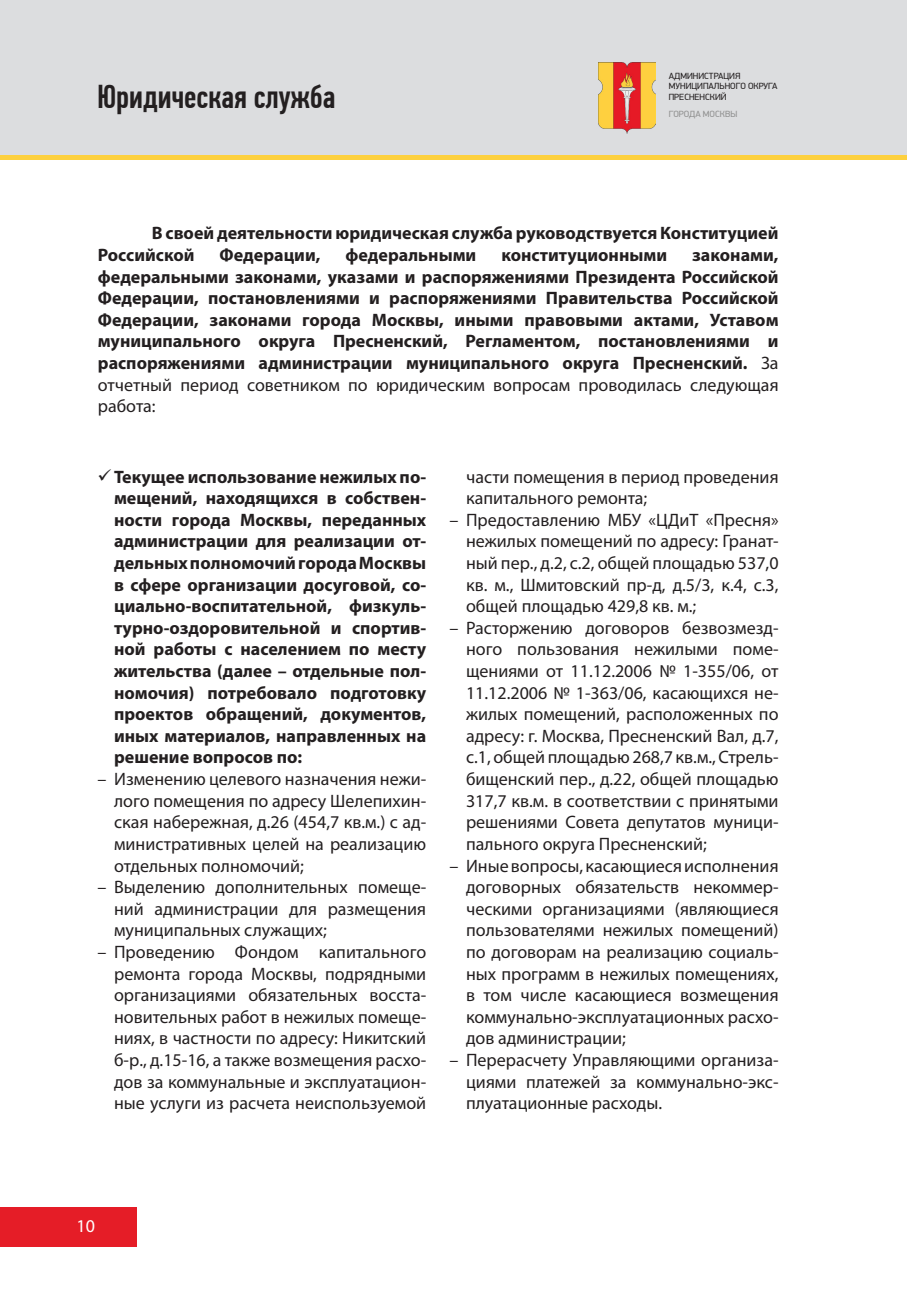
<style>
.page{position:relative;width:919px;height:1289px;background:#fff}
.page>*{position:absolute;margin:0;border:0;box-sizing:border-box;transform-origin:0 0}
.Заголовок{font:500 33px "PF Din Text Comp Pro";color:#231f20}
.t1{font:18px/21.6px "Myriad Pro";color:#231f20;text-align:justify}
.текст{font:700 18px/21.6px "Myriad Pro";color:#231f20;text-align:justify}
.t2{font:18px "Myriad Pro";color:#fff}
.Заголовок-2{font:9px/10.8px "PF Din Display Pro";color:#231f20}
.Заголовок-3{font:9px "PF Din Display Pro";color:#919191}
.s1{font-weight:400}
</style>
<div class="page">
<div style="left:0;top:1206px;width:137px;height:40px;background:#e51d27"></div>
<div style="left:0;top:0;width:906px;height:155px;background:#dcdddf"></div>
<hr style="left:0;top:155px;width:906px;height:4px;background:#fdd03e">
<img style="left:598px;top:63px;width:57px;height:70px">
<p class="Заголовок" style="left:97px;top:77px;width:240px">Юридическая служба</p>
<p class="Заголовок-2" style="left:668px;top:70px;width:73px">АДМИНИСТРАЦИЯ</p>
<p class="Заголовок-2" style="left:668px;top:81px;width:110px">МУНИЦИПАЛЬНОГО ОКРУГА<br>ПРЕСНЕНСКИЙ</p>
<p class="Заголовок-3" style="left:668px;top:108px;width:70px">ГОРОДА МОСКВЫ</p>
<p class="текст" style="left:98px;top:222px;width:682px;text-indent:54px">В своей деятельности юридическая служба руководствуется Конституцией<br>Российской</p>
<p class="текст" style="left:219px;top:243px;width:102px">Федерации,</p>
<p class="текст" style="left:345px;top:243px;width:132px">федеральными</p>
<p class="текст" style="left:501px;top:243px;width:167px">конституционными</p>
<p class="текст" style="left:98px;top:243px;width:682px;text-indent:594px">законами, федеральными законами, указами и распоряжениями Президента Российской Федерации, постановлениями и распоряжениями Правительства Российской Федерации, законами города Москвы, иными правовыми актами, Уставом муниципального округа Пресненский, Регламентом, постановлениями и распоряжениями администрации муниципального округа Пресненский. <span class="s1">За отчетный период советником по юридическим вопросам проводилась следующая работа:</span></p>
<p class="текст" style="left:114px;top:465px;width:313px">Текущее использование нежилых по&shy;мещений, находящихся в собствен&shy;ности города Москвы, переданных администрации для реализации от&shy;дельных полномочий города Москвы в сфере организации досуговой, со&shy;циально-воспитательной, физкуль&shy;турно-оздоровительной и спортив&shy;ной работы с населением по месту жительства (далее – отдельные пол&shy;номочия) потребовало подготовку проектов обращений, документов, иных материалов, направленных на решение вопросов по:</p>
<p class="t1" style="left:114px;top:768px;width:313px;text-indent:-16px">– Изменению целевого назначения нежи&shy;лого помещения по адресу Шелепихин&shy;ская набережная, д.26 (454,7 кв.м.) с ад&shy;министративных целей на реализацию отдельных полномочий;</p>
<p class="t1" style="left:114px;top:876px;width:313px;text-indent:-16px">– Выделению дополнительных помеще&shy;ний администрации для размещения муниципальных служащих;</p>
<p class="t1" style="left:114px;top:940px;width:313px;text-indent:-16px">– Проведению Фондом капитального ремонта города Москвы, подрядными организациями обязательных восста&shy;новительных работ в нежилых помеще&shy;ниях, в частности по адресу: Никитский б-р., д.15-16, а также возмещения расхо&shy;дов за коммунальные и эксплуатацион&shy;ные услуги из расчета неиспользуемой</p>
<p class="t1" style="left:466px;top:465px;width:314px">части помещения в период проведения капитального ремонта;</p>
<p class="t1" style="left:466px;top:508px;width:314px;text-indent:-16px">– Предоставлению МБУ «ЦДиТ «Пресня» нежилых помещений по адресу: Гранат&shy;ный пер., д.2, с.2, общей площадью 537,0 кв. м., Шмитовский пр-д, д.5/3, к.4, с.3, общей площадью 429,8 кв. м.;</p>
<p class="t1" style="left:466px;top:616px;width:314px;text-indent:-16px">– Расторжению договоров безвозмезд&shy;ного пользования нежилыми поме&shy;щениями от 11.12.2006 № 1-355/06, от 11.12.2006 № 1-363/06, касающихся не&shy;жилых помещений, расположенных по адресу: г. Москва, Пресненский Вал, д.7, с.1, общей площадью 268,7 кв.м., Стрель&shy;бищенский пер., д.22, общей площадью 317,7 кв.м. в соответствии с принятыми решениями Совета депутатов муници&shy;пального округа Пресненский;</p>
<p class="t1" style="left:466px;top:854px;width:314px;text-indent:-16px">– Иные вопросы, касающиеся исполнения договорных обязательств некоммер&shy;ческими организациями (являющиеся пользователями нежилых помещений) по договорам на реализацию социаль&shy;ных программ в нежилых помещениях, в том числе касающиеся возмещения коммунально-эксплуатационных расхо&shy;дов администрации;</p>
<p class="t1" style="left:466px;top:1048px;width:314px;text-indent:-16px">– Перерасчету Управляющими организа&shy;циями платежей за коммунально-экс&shy;плуатационные расходы.</p>
<p class="t2" style="left:77px;top:1214px;width:20px">10</p>
</div>
